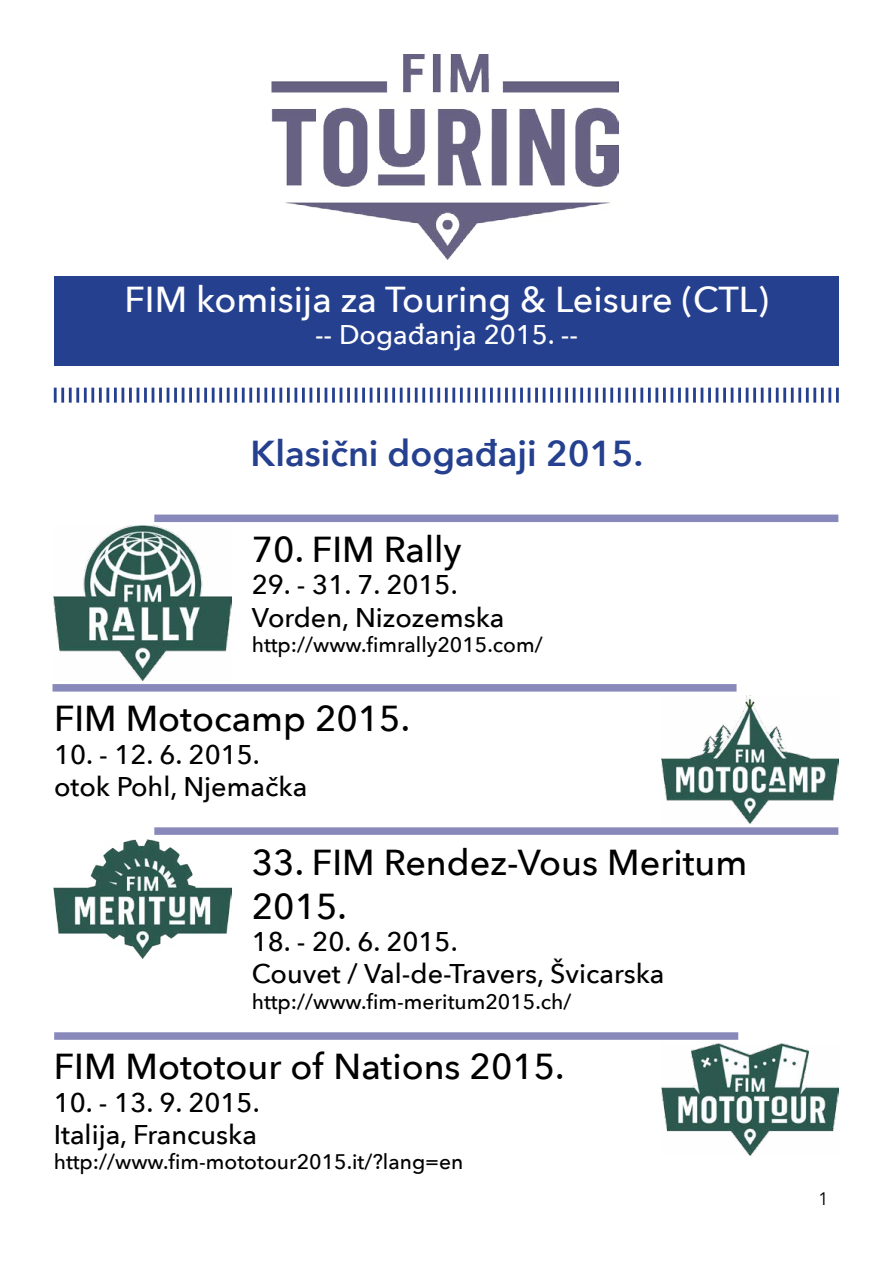
<style>
.page{position:relative;width:893px;height:1263px;background:#fff}
.page>*{position:absolute;margin:0;border:0;box-sizing:border-box;transform-origin:0 0}
.t1{font:500 36px/43.2px "Avenir Next";color:#000}
.t2{font:500 36px "Avenir Next";color:#fff}
.t3{font:600 36px "Avenir Next";color:#25408f}
.t4{font:500 27px/32.4px "Avenir Next";color:#000}
.t5{font:500 27px "Avenir Next";color:#fff}
.t6{font:500 21px "Avenir Next";color:#000}
.t7{font:18px "Avenir Next";color:#000}
</style>
<div class="page">
<img style="left:271px;top:54px;width:348px;height:205px">
<div style="left:54px;top:276px;width:785px;height:89px;background:#25408f"></div>
<div style="left:154px;top:515px;width:684px;height:7px;background:#8889ba"></div>
<img style="left:54px;top:526px;width:177px;height:154px">
<div style="left:52px;top:684px;width:684px;height:8px;background:#8889ba"></div>
<img style="left:661px;top:695px;width:178px;height:128px">
<img style="left:54px;top:839px;width:177px;height:119px">
<img style="left:661px;top:1043px;width:178px;height:112px">
<hr style="left:54px;top:388px;width:3px;height:15px;background:#25408f">
<hr style="left:61px;top:388px;width:3px;height:15px;background:#25408f">
<hr style="left:69px;top:388px;width:3px;height:15px;background:#25408f">
<hr style="left:76px;top:388px;width:3px;height:15px;background:#25408f">
<hr style="left:84px;top:388px;width:3px;height:15px;background:#25408f">
<hr style="left:91px;top:388px;width:3px;height:15px;background:#25408f">
<hr style="left:99px;top:388px;width:3px;height:15px;background:#25408f">
<hr style="left:106px;top:388px;width:3px;height:15px;background:#25408f">
<hr style="left:114px;top:388px;width:3px;height:15px;background:#25408f">
<hr style="left:121px;top:388px;width:3px;height:15px;background:#25408f">
<hr style="left:129px;top:388px;width:3px;height:15px;background:#25408f">
<svg style="left:137px;top:388px;width:2px;height:15px"></svg>
<hr style="left:144px;top:388px;width:3px;height:15px;background:#25408f">
<svg style="left:152px;top:388px;width:2px;height:15px"></svg>
<hr style="left:159px;top:388px;width:3px;height:15px;background:#25408f">
<svg style="left:167px;top:388px;width:2px;height:15px"></svg>
<hr style="left:174px;top:388px;width:3px;height:15px;background:#25408f">
<svg style="left:182px;top:388px;width:2px;height:15px"></svg>
<hr style="left:189px;top:388px;width:3px;height:15px;background:#25408f">
<hr style="left:197px;top:388px;width:3px;height:15px;background:#25408f">
<hr style="left:204px;top:388px;width:3px;height:15px;background:#25408f">
<hr style="left:212px;top:388px;width:3px;height:15px;background:#25408f">
<hr style="left:219px;top:388px;width:3px;height:15px;background:#25408f">
<hr style="left:227px;top:388px;width:3px;height:15px;background:#25408f">
<hr style="left:234px;top:388px;width:3px;height:15px;background:#25408f">
<hr style="left:242px;top:388px;width:3px;height:15px;background:#25408f">
<hr style="left:249px;top:388px;width:3px;height:15px;background:#25408f">
<hr style="left:257px;top:388px;width:3px;height:15px;background:#25408f">
<hr style="left:264px;top:388px;width:3px;height:15px;background:#25408f">
<hr style="left:272px;top:388px;width:3px;height:15px;background:#25408f">
<hr style="left:279px;top:388px;width:3px;height:15px;background:#25408f">
<hr style="left:287px;top:388px;width:3px;height:15px;background:#25408f">
<hr style="left:294px;top:388px;width:3px;height:15px;background:#25408f">
<hr style="left:302px;top:388px;width:3px;height:15px;background:#25408f">
<svg style="left:310px;top:388px;width:2px;height:15px"></svg>
<hr style="left:317px;top:388px;width:3px;height:15px;background:#25408f">
<svg style="left:325px;top:388px;width:2px;height:15px"></svg>
<hr style="left:332px;top:388px;width:3px;height:15px;background:#25408f">
<svg style="left:340px;top:388px;width:2px;height:15px"></svg>
<hr style="left:347px;top:388px;width:3px;height:15px;background:#25408f">
<svg style="left:355px;top:388px;width:2px;height:15px"></svg>
<hr style="left:362px;top:388px;width:3px;height:15px;background:#25408f">
<svg style="left:370px;top:388px;width:2px;height:15px"></svg>
<hr style="left:377px;top:388px;width:3px;height:15px;background:#25408f">
<hr style="left:385px;top:388px;width:3px;height:15px;background:#25408f">
<hr style="left:392px;top:388px;width:3px;height:15px;background:#25408f">
<hr style="left:400px;top:388px;width:3px;height:15px;background:#25408f">
<hr style="left:407px;top:388px;width:3px;height:15px;background:#25408f">
<hr style="left:415px;top:388px;width:3px;height:15px;background:#25408f">
<hr style="left:422px;top:388px;width:3px;height:15px;background:#25408f">
<hr style="left:430px;top:388px;width:3px;height:15px;background:#25408f">
<hr style="left:437px;top:388px;width:3px;height:15px;background:#25408f">
<hr style="left:445px;top:388px;width:3px;height:15px;background:#25408f">
<hr style="left:452px;top:388px;width:3px;height:15px;background:#25408f">
<hr style="left:460px;top:388px;width:3px;height:15px;background:#25408f">
<hr style="left:467px;top:388px;width:3px;height:15px;background:#25408f">
<hr style="left:475px;top:388px;width:3px;height:15px;background:#25408f">
<hr style="left:482px;top:388px;width:3px;height:15px;background:#25408f">
<hr style="left:490px;top:388px;width:3px;height:15px;background:#25408f">
<svg style="left:498px;top:388px;width:2px;height:15px"></svg>
<hr style="left:505px;top:388px;width:3px;height:15px;background:#25408f">
<svg style="left:513px;top:388px;width:2px;height:15px"></svg>
<hr style="left:520px;top:388px;width:3px;height:15px;background:#25408f">
<svg style="left:528px;top:388px;width:2px;height:15px"></svg>
<hr style="left:535px;top:388px;width:3px;height:15px;background:#25408f">
<svg style="left:543px;top:388px;width:2px;height:15px"></svg>
<hr style="left:550px;top:388px;width:3px;height:15px;background:#25408f">
<svg style="left:558px;top:388px;width:2px;height:15px"></svg>
<hr style="left:565px;top:388px;width:3px;height:15px;background:#25408f">
<hr style="left:573px;top:388px;width:3px;height:15px;background:#25408f">
<hr style="left:580px;top:388px;width:3px;height:15px;background:#25408f">
<hr style="left:588px;top:388px;width:3px;height:15px;background:#25408f">
<hr style="left:595px;top:388px;width:3px;height:15px;background:#25408f">
<hr style="left:603px;top:388px;width:3px;height:15px;background:#25408f">
<hr style="left:610px;top:388px;width:3px;height:15px;background:#25408f">
<hr style="left:618px;top:388px;width:3px;height:15px;background:#25408f">
<hr style="left:625px;top:388px;width:3px;height:15px;background:#25408f">
<hr style="left:633px;top:388px;width:3px;height:15px;background:#25408f">
<hr style="left:640px;top:388px;width:3px;height:15px;background:#25408f">
<hr style="left:648px;top:388px;width:3px;height:15px;background:#25408f">
<hr style="left:655px;top:388px;width:3px;height:15px;background:#25408f">
<hr style="left:663px;top:388px;width:3px;height:15px;background:#25408f">
<hr style="left:670px;top:388px;width:3px;height:15px;background:#25408f">
<hr style="left:678px;top:388px;width:3px;height:15px;background:#25408f">
<svg style="left:686px;top:388px;width:2px;height:15px"></svg>
<hr style="left:693px;top:388px;width:3px;height:15px;background:#25408f">
<svg style="left:701px;top:388px;width:2px;height:15px"></svg>
<hr style="left:708px;top:388px;width:3px;height:15px;background:#25408f">
<svg style="left:716px;top:388px;width:2px;height:15px"></svg>
<hr style="left:723px;top:388px;width:3px;height:15px;background:#25408f">
<svg style="left:731px;top:388px;width:2px;height:15px"></svg>
<hr style="left:738px;top:388px;width:3px;height:15px;background:#25408f">
<svg style="left:746px;top:388px;width:2px;height:15px"></svg>
<hr style="left:753px;top:388px;width:3px;height:15px;background:#25408f">
<hr style="left:761px;top:388px;width:3px;height:15px;background:#25408f">
<hr style="left:768px;top:388px;width:3px;height:15px;background:#25408f">
<hr style="left:776px;top:388px;width:3px;height:15px;background:#25408f">
<hr style="left:783px;top:388px;width:3px;height:15px;background:#25408f">
<hr style="left:791px;top:388px;width:3px;height:15px;background:#25408f">
<hr style="left:798px;top:388px;width:3px;height:15px;background:#25408f">
<hr style="left:806px;top:388px;width:3px;height:15px;background:#25408f">
<hr style="left:813px;top:388px;width:3px;height:15px;background:#25408f">
<hr style="left:821px;top:388px;width:3px;height:15px;background:#25408f">
<hr style="left:828px;top:388px;width:3px;height:15px;background:#25408f">
<hr style="left:836px;top:388px;width:3px;height:15px;background:#25408f">
<div style="left:154px;top:827px;width:684px;height:8px;background:#8889ba"></div>
<div style="left:54px;top:1032px;width:684px;height:8px;background:#8889ba"></div>
<h1 class="t2" style="left:124px;top:278px;width:646px">FIM komisija za Touring &amp; Leisure (CTL)</h1>
<p class="t5" style="left:315px;top:319px;width:265px">-- Događanja 2015. --</p>
<h1 class="t3" style="left:251px;top:431px;width:394px">Klasični događaji 2015.</h1>
<h1 class="t1" style="left:252px;top:528px;width:211px">70. FIM Rally</h1>
<p class="t4" style="left:252px;top:568px;width:254px">29. - 31. 7. 2015.<br>Vorden, Nizozemska</p>
<p class="t6" style="left:252px;top:632px;width:292px">http://www.fimrally2015.com/</p>
<h1 class="t1" style="left:54px;top:697px;width:358px">FIM Motocamp 2015.</h1>
<p class="t4" style="left:54px;top:738px;width:255px">10. - 12. 6. 2015. otok Pohl, Njemačka</p>
<h1 class="t1" style="left:252px;top:841px;width:497px">33. FIM Rendez-Vous Meritum<br>2015.</h1>
<p class="t4" style="left:252px;top:925px;width:414px">18. - 20. 6. 2015.<br>Couvet / Val-de-Travers, Švicarska</p>
<p class="t6" style="left:252px;top:988px;width:321px">http://www.fim-meritum2015.ch/</p>
<h1 class="t1" style="left:54px;top:1045px;width:512px">FIM Mototour of Nations 2015.</h1>
<p class="t4" style="left:54px;top:1086px;width:207px">10. - 13. 9. 2015.<br>Italija, Francuska</p>
<p class="t6" style="left:54px;top:1149px;width:411px">http://www.fim-mototour2015.it/?lang=en</p>
<p class="t7" style="left:818px;top:1187px;width:12px">1</p>
</div>
